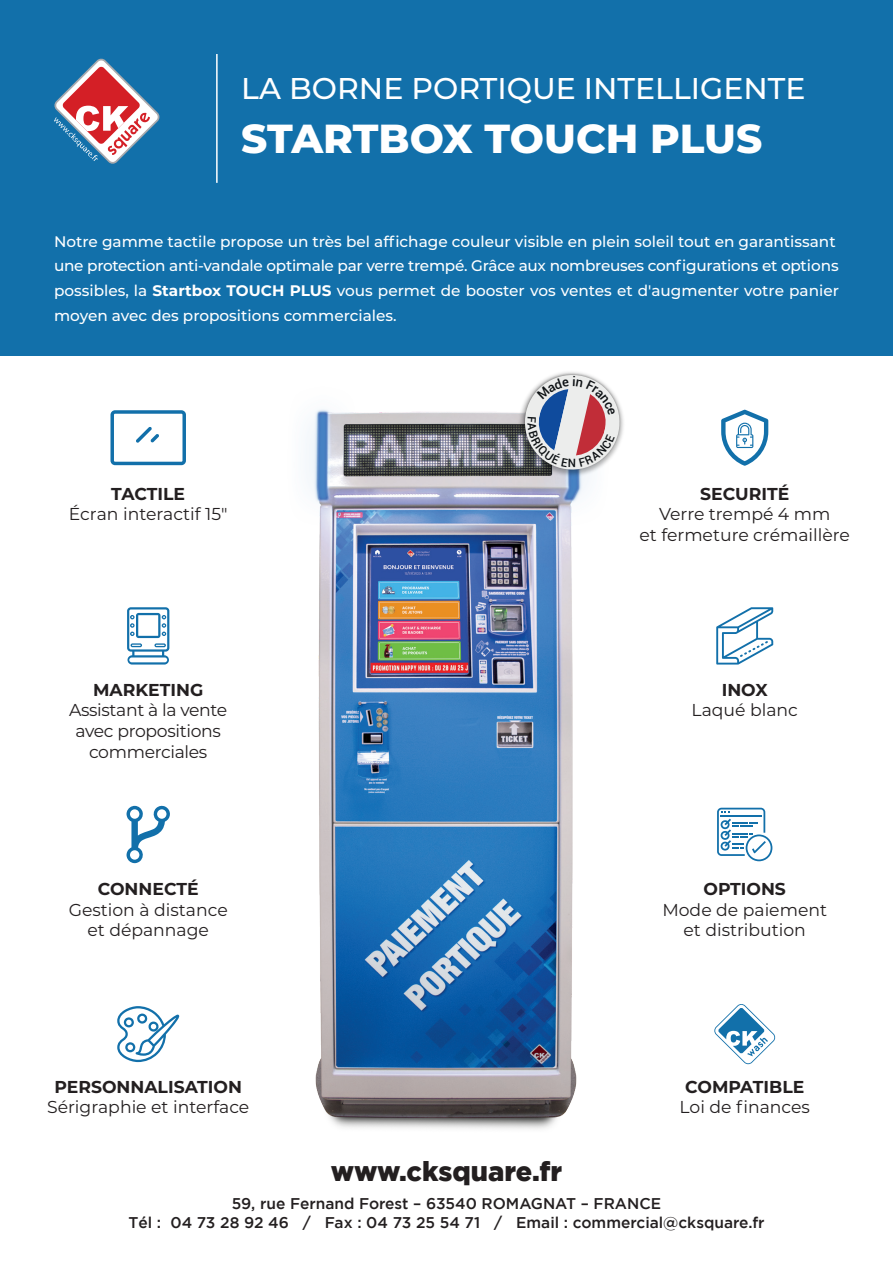
<style>
.page{position:relative;width:893px;height:1263px;background:#fff}
.page>*{position:absolute;margin:0;border:0;box-sizing:border-box;transform-origin:0 0}
.t1{font:800 40.5px "Montserrat";letter-spacing:-.005em;color:#fff}
.t2{font:500 30px "Montserrat";color:#fff}
.t3{font:900 27.3px "Gotham HTF";color:#231f20}
.t4{font:17.25px/20.7px "Montserrat";color:#231f20;text-align:center}
.t5{font:700 17.25px "Montserrat";color:#231f20}
.t6{font:17.25px/20.7px "Montserrat";letter-spacing:-.02em;color:#231f20;text-align:center}
.t7{font:15.45px/18.6px "Gotham HTF Medium 2";color:#231f20;text-align:center}
.t8{font:500 15.3px/24.6px "Montserrat";color:#fff}
.s1{font-weight:700}
</style>
<div class="page">
<img style="left:306px;top:409px;width:276px;height:720px">
<div style="left:0;top:0;width:893px;height:355px;background:#1270aa"></div>
<svg style="left:54px;top:59px;width:105px;height:105px"></svg>
<hr style="left:216px;top:54px;width:2px;height:129px;background:#fff">
<svg style="left:110px;top:410px;width:76px;height:55px"></svg>
<svg style="left:127px;top:805px;width:43px;height:58px"></svg>
<svg style="left:117px;top:1006px;width:63px;height:56px"></svg>
<svg style="left:721px;top:410px;width:47px;height:56px"></svg>
<svg style="left:716px;top:607px;width:57px;height:57px"></svg>
<svg style="left:717px;top:808px;width:55px;height:53px"></svg>
<svg style="left:714px;top:1004px;width:62px;height:60px"></svg>
<svg style="left:127px;top:607px;width:42px;height:57px"></svg>
<img style="left:505px;top:409px;width:82px;height:82px">
<img style="left:512px;top:409px;width:78px;height:74px">
<svg style="left:520px;top:372px;width:104px;height:102px"></svg>
<h2 class="t2" style="left:241px;top:68px;width:566px">LA BORNE PORTIQUE INTELLIGENTE</h2>
<h1 class="t1" style="left:241px;top:109px;width:522px">STARTBOX TOUCH PLUS</h1>
<p class="t8" style="left:54px;top:228px;width:786px">Notre gamme tactile propose un très bel affichage couleur visible en plein soleil tout en garantissant une protection anti-vandale optimale par verre trempé. Grâce aux nombreuses configurations et options possibles, la <span class="s1">Startbox TOUCH PLUS</span> vous permet de booster vos ventes et d'augmenter votre panier moyen avec des propositions commerciales.</p>
<p class="t5" style="left:111px;top:481px;width:75px">TACTILE</p>
<p class="t4" style="left:69px;top:503px;width:160px">Écran interactif 15"</p>
<p class="t5" style="left:93px;top:677px;width:112px">MARKETING</p>
<p class="t6" style="left:69px;top:699px;width:160px">Assistant à la vente avec propositions commerciales</p>
<p class="t5" style="left:98px;top:876px;width:103px">CONNECTÉ</p>
<p class="t4" style="left:69px;top:898px;width:161px">Gestion à distance et dépannage</p>
<p class="t5" style="left:54px;top:1074px;width:189px">PERSONNALISATION</p>
<p class="t4" style="left:47px;top:1096px;width:204px">Sérigraphie et interface</p>
<p class="t5" style="left:700px;top:481px;width:91px">SECURITÉ</p>
<p class="t4" style="left:639px;top:503px;width:212px">Verre trempé 4 mm<br>et fermeture crémaillère</p>
<p class="t5" style="left:722px;top:677px;width:48px">INOX</p>
<p class="t4" style="left:691px;top:699px;width:108px">Laqué blanc</p>
<p class="t5" style="left:703px;top:876px;width:84px">OPTIONS</p>
<p class="t4" style="left:662px;top:898px;width:166px">Mode de paiement et distribution</p>
<p class="t5" style="left:685px;top:1074px;width:121px">COMPATIBLE</p>
<p class="t4" style="left:680px;top:1096px;width:132px">Loi de finances</p>
<h3 class="t3" style="left:331px;top:1155px;width:233px">www.cksquare.fr</h3>
<p class="t7" style="left:128px;top:1194px;width:638px">59, rue Fernand Forest – 63540 ROMAGNAT – FRANCE<br>Tél : 04 73 28 92 46 / Fax : 04 73 25 54 71 / Email : commercial@cksquare.fr</p>
</div>
